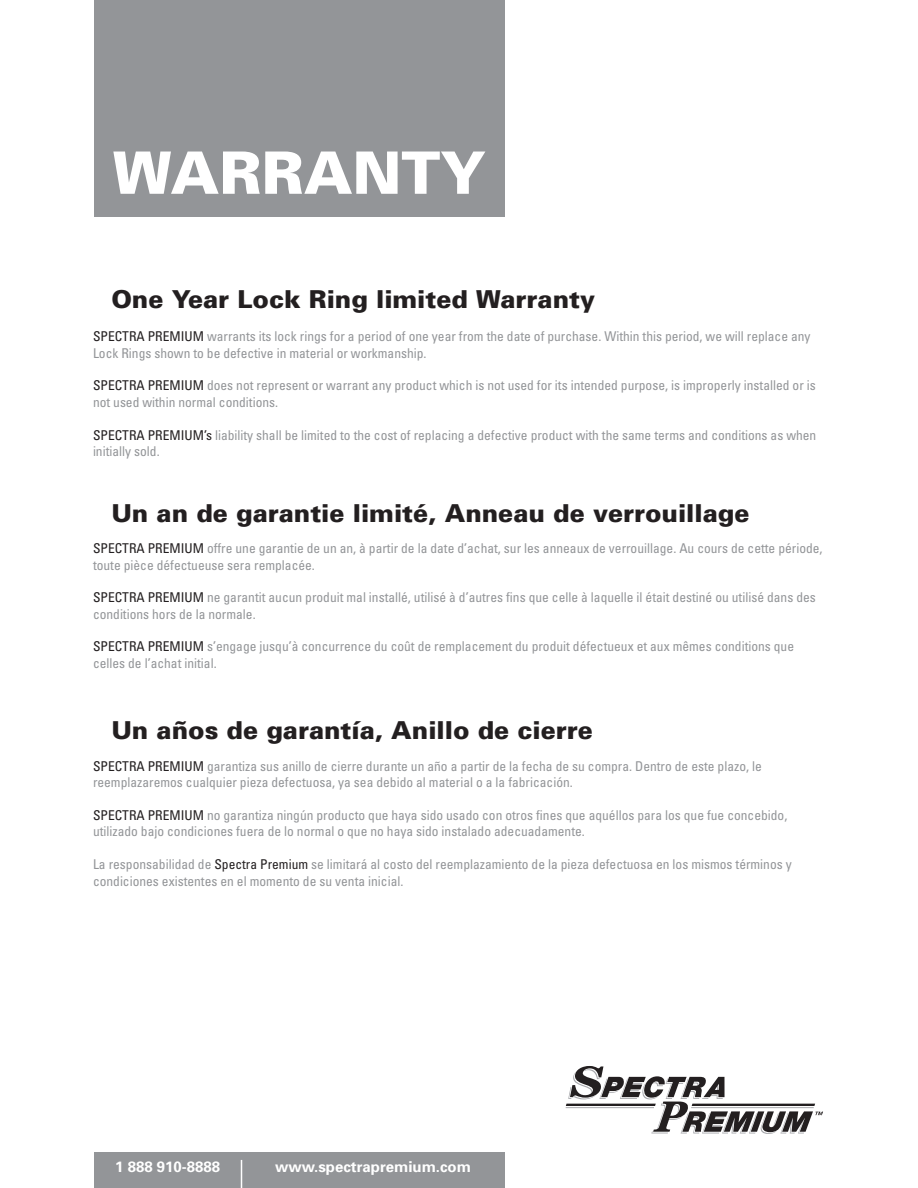
<style>
.page{position:relative;width:918px;height:1188px;background:#fff}
.page>*{position:absolute;margin:0;border:0;box-sizing:border-box;transform-origin:0 0}
.t1{font:900 58.5px "Univers";color:#fff}
.t2{font:900 24.75px "Univers";color:#231f20}
.t3{font:700 15px "Univers";color:#fff}
.t4{font:condensed 13.5px/16.5px "Univers";color:#939598}
.s1{color:#231f20}
</style>
<div class="page">
<div style="left:94px;top:1152px;width:410px;height:36px;background:#939598"></div>
<svg style="left:566px;top:1066px;width:257px;height:68px"></svg>
<div style="left:94px;top:0;width:410px;height:217px;background:#939598"></div>
<svg style="left:241px;top:1160px;width:1px;height:28px"></svg>
<h1 class="t1" style="left:113px;top:137px;width:375px">WARRANTY</h1>
<h2 class="t2" style="left:111px;top:284px;width:485px">One Year Lock Ring limited Warranty</h2>
<p class="t4" style="left:93px;top:328px;width:719px"><span class="s1">SPECTRA PREMIUM</span> warrants its lock rings for a period of one year from the date of purchase. Within this period, we will replace any<br>Lock Rings shown to be defective in material or workmanship.</p>
<p class="t4" style="left:93px;top:377px;width:724px"><span class="s1">SPECTRA PREMIUM</span> does not represent or warrant any product which is not used for its intended purpose, is improperly installed or is not used within normal conditions.</p>
<p class="t4" style="left:93px;top:426px;width:725px"><span class="s1">SPECTRA PREMIUM’s</span> liability shall be limited to the cost of replacing a defective product with the same terms and conditions as when initially sold.</p>
<h2 class="t2" style="left:111px;top:498px;width:640px">Un an de garantie limité, Anneau de verrouillage</h2>
<p class="t4" style="left:93px;top:540px;width:731px"><span class="s1">SPECTRA PREMIUM</span> offre une garantie de un an, à partir de la date d’achat, sur les anneaux de verrouillage. Au cours de cette période, toute pièce défectueuse sera remplacée.</p>
<p class="t4" style="left:93px;top:589px;width:724px"><span class="s1">SPECTRA PREMIUM</span> ne garantit aucun produit mal installé, utilisé à d’autres fins que celle à laquelle il était destiné ou utilisé dans des conditions hors de la normale.</p>
<p class="t4" style="left:93px;top:638px;width:703px"><span class="s1">SPECTRA PREMIUM</span> s’engage jusqu’à concurrence du coût de remplacement du produit défectueux et aux mêmes conditions que celles de l’achat initial.</p>
<h2 class="t2" style="left:111px;top:715px;width:483px">Un años de garantía, Anillo de cierre</h2>
<p class="t4" style="left:93px;top:757px;width:670px"><span class="s1">SPECTRA PREMIUM</span> garantiza sus anillo de cierre durante un año a partir de la fecha de su compra. Dentro de este plazo, le reemplazaremos cualquier pieza defectuosa, ya sea debido al material o a la fabricación.</p>
<p class="t4" style="left:93px;top:806px;width:696px"><span class="s1">SPECTRA PREMIUM</span> no garantiza ningún producto que haya sido usado con otros fines que aquéllos para los que fue concebido, utilizado bajo condiciones fuera de lo normal o que no haya sido instalado adecuadamente.</p>
<p class="t4" style="left:93px;top:856px;width:700px">La responsabilidad de <span class="s1">Spectra Premium</span> se limitará al costo del reemplazamiento de la pieza defectuosa en los mismos términos y condiciones existentes en el momento de su venta inicial.</p>
<p class="t3" style="left:115px;top:1157px;width:107px">1 888 910-8888</p>
<p class="t3" style="left:275px;top:1157px;width:197px">www.spectrapremium.com</p>
</div>
